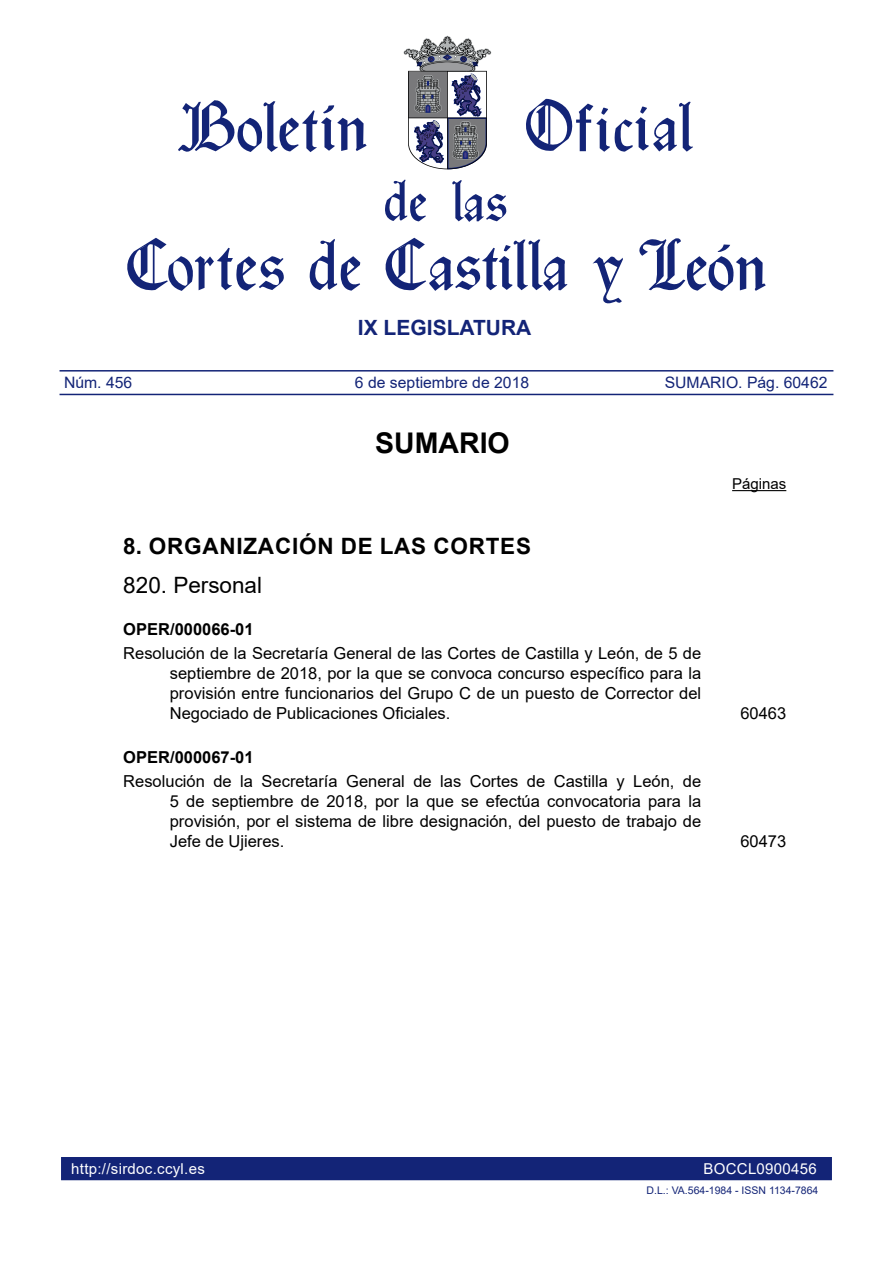
<style>
.page{position:relative;width:893px;height:1263px;background:#fff}
.page>*{position:absolute;margin:0;border:0;box-sizing:border-box;transform-origin:0 0}
.t1{font:700 28.5px "Arial";color:#000}
.Apartado1{font:700 22.5px "Arial";letter-spacing:.035em;color:#000}
.SubApartado1{font:22.5px "Arial";color:#000}
.t2{font:700 21px "Arial";color:#132477}
.Sumario{font:16.5px/20px "Arial";color:#000;text-align:justify}
.ReferenciaEntrada{font:700 16.5px "Arial";color:#000}
.t3{font:15.75px "Arial";color:#132477}
.t4{font:15px "Arial";letter-spacing:.02em;color:#fff}
.Paginas{font:15px "Arial";color:#000}
.t5{font:10.5px "Arial";color:#132477}
</style>
<div class="page">
<svg style="left:639px;top:238px;width:127px;height:53px"></svg>
<svg style="left:127px;top:238px;width:157px;height:53px"></svg>
<svg style="left:178px;top:100px;width:189px;height:52px"></svg>
<svg style="left:309px;top:239px;width:51px;height:52px"></svg>
<svg style="left:592px;top:257px;width:31px;height:46px"></svg>
<svg style="left:385px;top:238px;width:182px;height:53px"></svg>
<svg style="left:526px;top:99px;width:47px;height:52px"></svg>
<hr style="left:576px;top:120px;width:15px;height:3px;background:#132477">
<svg style="left:579px;top:102px;width:114px;height:50px"></svg>
<svg style="left:385px;top:35px;width:121px;height:187px"></svg>
<hr style="left:60px;top:394px;width:773px;height:1px;background:#132477">
<hr style="left:60px;top:370px;width:773px;height:2px;background:#132477">
<div style="left:60px;top:1156px;width:773px;height:25px;background:#132477"></div>
<div style="left:60px;top:1155px;width:773px;height:27px;border:2px solid #fff"></div>
<hr style="left:732px;top:490px;width:54px;height:1px;background:#000">
<p class="t2" style="left:358px;top:313px;width:175px">IX LEGISLATURA</p>
<p class="t3" style="left:64px;top:371px;width:70px">Núm. 456</p>
<p class="t3" style="left:355px;top:371px;width:176px">6 de septiembre de 2018</p>
<p class="t3" style="left:665px;top:371px;width:164px">SUMARIO. Pág. 60462</p>
<h1 class="t1" style="left:375px;top:423px;width:136px">SUMARIO</h1>
<p class="Apartado1" style="left:123px;top:530px;width:409px">8. ORGANIZACIÓN DE LAS CORTES</p>
<p class="SubApartado1" style="left:123px;top:569px;width:140px">820. Personal</p>
<p class="ReferenciaEntrada" style="left:123px;top:617px;width:132px">OPER/000066-01</p>
<p class="Sumario" style="left:170px;top:643px;width:533px;text-indent:-46px">Resolución de la Secretaría General de las Cortes de Castilla y León, de 5 de septiembre de 2018, por la que se convoca concurso específico para la provisión entre funcionarios del Grupo C de un puesto de Corrector del Negociado de Publicaciones Oficiales.</p>
<p class="ReferenciaEntrada" style="left:123px;top:745px;width:132px">OPER/000067-01</p>
<p class="Sumario" style="left:170px;top:771px;width:533px;text-indent:-46px">Resolución de la Secretaría General de las Cortes de Castilla y León, de 5 de septiembre de 2018, por la que se efectúa convocatoria para la provisión, por el sistema de libre designación, del puesto de trabajo de Jefe de Ujieres.</p>
<p class="Paginas" style="left:732px;top:473px;width:56px">Páginas</p>
<p class="Sumario" style="left:740px;top:703px;width:47px">60463</p>
<p class="Sumario" style="left:740px;top:831px;width:47px">60473</p>
<p class="t4" style="left:71px;top:1158px;width:135px">http://sirdoc.ccyl.es</p>
<p class="t4" style="left:703px;top:1158px;width:115px">BOCCL0900456</p>
<p class="t5" style="left:647px;top:1183px;width:173px">D.L.: VA.564-1984 - ISSN 1134-7864</p>
</div>
